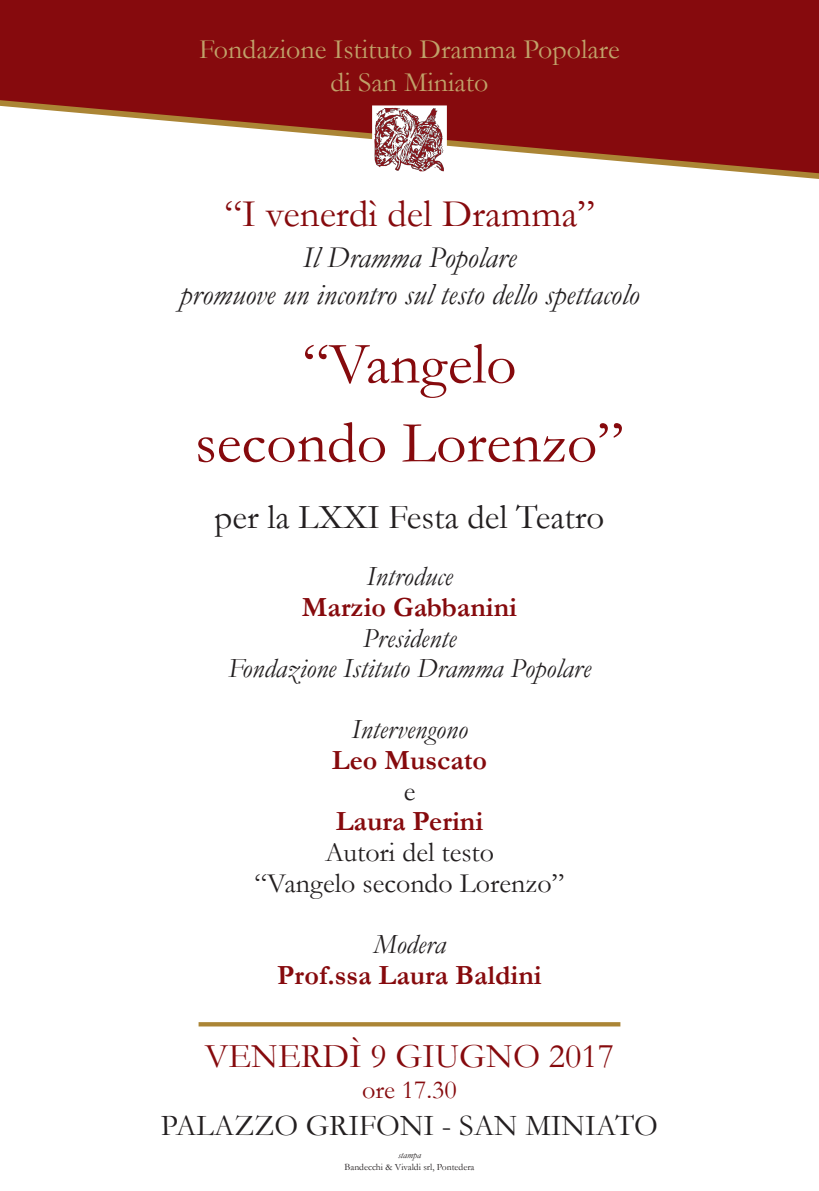
<style>
.page{position:relative;width:819px;height:1191px;background:#fff}
.page>*{position:absolute;margin:0;border:0;box-sizing:border-box;transform-origin:0 0}
.t1{font:59.5px/78.8px "Garamond";color:#860a0d;text-align:center}
.t2{font:39.11px "Garamond";color:#860a0d}
.t3{font:35px "Garamond";color:#231f20}
.t4{font:34.82px "Garamond";color:#860a0d}
.t5{font:italic 30.45px/36.5px "Garamond";color:#231f20;text-align:center}
.t6{font:30.45px "Garamond";color:#231f20}
.t7{font:italic 28px/30.6px "Garamond";color:#231f20;text-align:center}
.t8{font:700 28px "Garamond";color:#860a0d}
.t9{font:28px/33.6px "Garamond";color:#c0a269;text-align:center}
.t10{font:28px/30.6px "Garamond";color:#231f20;text-align:center}
.t11{font:26.25px "Garamond";color:#860a0d}
.t12{font:9.62px "Garamond";color:#231f20}
.t13{font:italic 9.62px "Garamond";color:#231f20}
</style>
<div class="page">
<div style="left:0;top:0;width:819px;height:96px;background:#860a0d"></div>
<svg style="left:0;top:96px;width:819px;height:83px"></svg>
<img style="left:375px;top:108px;width:69px;height:63px">
<div style="left:372px;top:105px;width:75px;height:69px;border:2px solid #fff"></div>
<svg style="left:198px;top:1022px;width:422px;height:4px;background:#ad893c"></svg>
<p class="t9" style="left:199px;top:31px;width:422px">Fondazione Istituto Dramma Popolare di San Miniato</p>
<h2 class="t2" style="left:224px;top:187px;width:372px">“I venerdì del Dramma”</h2>
<p class="t5" style="left:180px;top:239px;width:461px">Il Dramma Popolare<br>promuove un incontro sul testo dello spettacolo</p>
<h1 class="t1" style="left:195px;top:323px;width:430px">“Vangelo<br>secondo Lorenzo”</h1>
<p class="t3" style="left:215px;top:493px;width:391px">per la LXXI Festa del Teatro</p>
<p class="t7" style="left:366px;top:561px;width:88px">Introduce</p>
<p class="t8" style="left:302px;top:590px;width:217px">Marzio Gabbanini</p>
<p class="t7" style="left:228px;top:622px;width:364px">Presidente<br>Fondazione Istituto Dramma Popolare</p>
<p class="t7" style="left:351px;top:714px;width:118px">Intervengono</p>
<p class="t8" style="left:332px;top:743px;width:157px">Leo Muscato</p>
<p class="t10" style="left:403px;top:775px;width:13px">e</p>
<p class="t8" style="left:336px;top:805px;width:149px">Laura Perini</p>
<p class="t10" style="left:255px;top:836px;width:311px">Autori del testo<br>“Vangelo secondo Lorenzo”</p>
<p class="t7" style="left:373px;top:928px;width:74px">Modera</p>
<p class="t8" style="left:277px;top:958px;width:266px">Prof.ssa Laura Baldini</p>
<p class="t4" style="left:205px;top:1032px;width:411px">venerdì 9 GIUGNO 2017</p>
<p class="t11" style="left:362px;top:1072px;width:96px">ore 17.30</p>
<p class="t6" style="left:161px;top:1104px;width:443px">PALAZZO GRIFONI - San miniato</p>
<p class="t13" style="left:398px;top:1149px;width:24px">stampa</p>
<p class="t12" style="left:344px;top:1160px;width:131px">Bandecchi &amp; Vivaldi srl, Pontedera</p>
</div>
